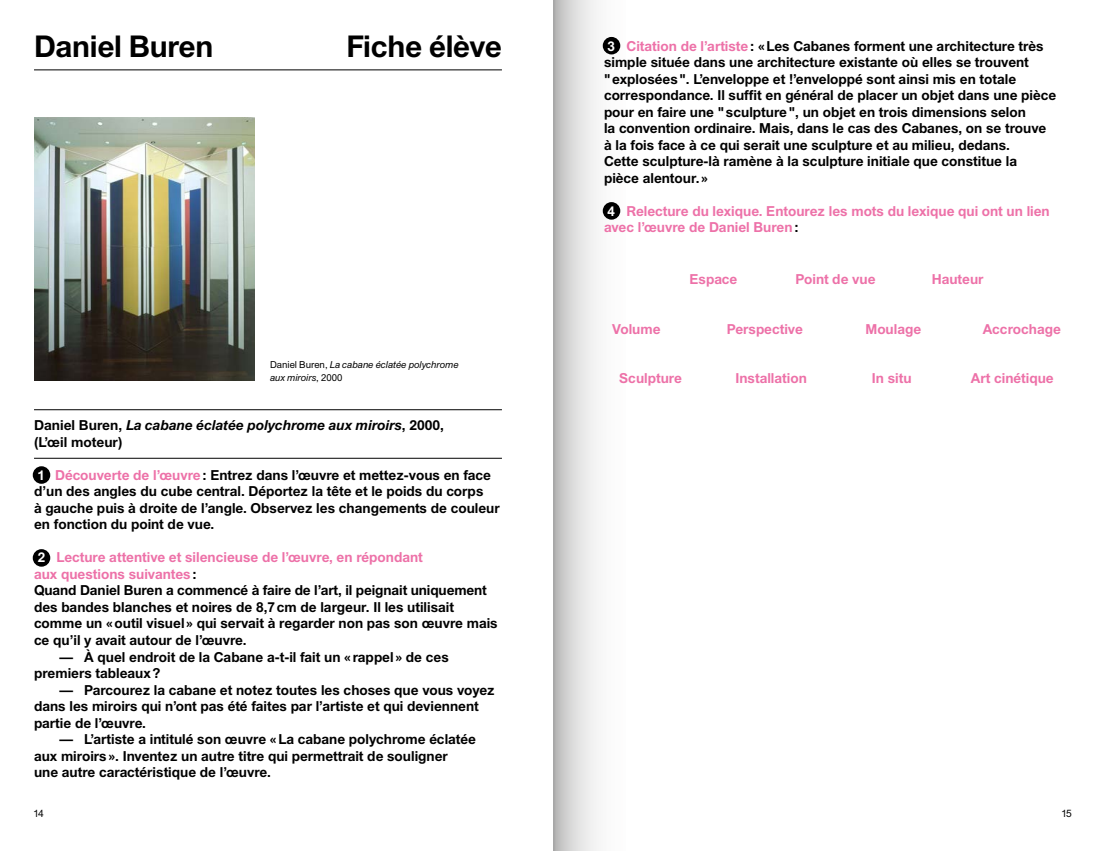
<style>
.page{position:relative;width:1106px;height:851px;background:#fff}
.page>*{position:absolute;margin:0;border:0;box-sizing:border-box;transform-origin:0 0}
.t1{font:700 30px "Union";letter-spacing:-.01em;color:#000}
.t2{font:700 13.8px/16.5px "Union";color:#000}
.t3{font:700 13.8px/16.5px "Union";color:#ed71a8}
.t4{font:italic 700 13.8px/16.5px "Union";color:#000}
.t5{font:10.35px "Union";color:#000}
.t6{font:italic 9.6px/12.3px "Union";color:#000}
.s1{font-style:normal}
.s2{font-size:13.5px;color:#fff}
.s3{color:#ed71a8}
.s4{color:#000}
</style>
<div class="page">
<svg style="left:553px;top:0;width:68px;height:850px"></svg>
<hr style="left:34px;top:409px;width:468px;height:1px;background:#000">
<hr style="left:34px;top:458px;width:468px;height:1px;background:#000">
<div style="left:33px;top:466px;width:17px;height:17px;background:#000;border-radius:50%"></div>
<div style="left:33px;top:549px;width:17px;height:17px;background:#000;border-radius:50%"></div>
<div style="left:603px;top:37px;width:17px;height:17px;background:#000;border-radius:50%"></div>
<div style="left:603px;top:202px;width:17px;height:17px;background:#000;border-radius:50%"></div>
<hr style="left:34px;top:69px;width:468px;height:1px;background:#000">
<img style="left:34px;top:117px;width:221px;height:264px">
<h1 class="t1" style="left:34px;top:28px;width:181px">Daniel Buren</h1>
<h1 class="t1" style="left:346px;top:28px;width:157px">Fiche élève</h1>
<p class="t6" style="left:270px;top:359px;width:190px"><span class="s1">Daniel Buren,</span> La cabane éclatée polychrome aux miroirs<span class="s1">, 2000</span></p>
<p class="t4" style="left:34px;top:417px;width:411px"><span class="s1">Daniel Buren,</span> La cabane éclatée polychrome aux miroirs<span class="s1">, 2000, (L’œil moteur)</span></p>
<p class="t2" style="left:34px;top:466px;width:467px;text-indent:4px"><span class="s2">1</span> <span class="s3">Découverte de l’œuvre</span>: Entrez dans l’œuvre et mettez-vous en face d’un des angles du cube central. Déportez la tête et le poids du corps<br>à gauche puis à droite de l’angle. Observez les changements de couleur en fonction du point de vue.</p>
<p class="t2" style="left:34px;top:549px;width:465px"><span class="s2">2</span> <span class="s3">Lecture attentive et silencieuse de l’œuvre, en répondant<br>aux questions suivantes</span>:<br>Quand Daniel Buren a commencé à faire de l’art, il peignait uniquement des bandes blanches et noires de 8,7cm de largeur. Il les utilisait comme un «outil visuel» qui servait à regarder non pas son œuvre mais ce qu’il y avait autour de l’œuvre.</p>
<p class="t2" style="left:34px;top:648px;width:416px;text-indent:26px">— À quel endroit de la Cabane a-t-il fait un « rappel» de ces premiers tableaux?</p>
<p class="t2" style="left:34px;top:681px;width:462px;text-indent:26px">— Parcourez la cabane et notez toutes les choses que vous voyez dans les miroirs qui n’ont pas été faites par l’artiste et qui deviennent partie de l’œuvre.</p>
<p class="t2" style="left:34px;top:730px;width:443px;text-indent:26px">— L’artiste a intitulé son œuvre «La cabane polychrome éclatée aux miroirs». Inventez un autre titre qui permettrait de souligner<br>une autre caractéristique de l’œuvre.</p>
<p class="t2" style="left:604px;top:37px;width:454px"><span class="s2">3</span> <span class="s3">Citation de l’artiste</span>: «Les Cabanes forment une architecture très simple située dans une architecture existante où elles se trouvent "explosées". L’enveloppe et !’enveloppé sont ainsi mis en totale correspondance. Il suffit en général de placer un objet dans une pièce pour en faire une "sculpture", un objet en trois dimensions selon<br>la convention ordinaire. Mais, dans le cas des Cabanes, on se trouve à la fois face à ce qui serait une sculpture et au milieu, dedans.<br>Cette sculpture-là ramène à la sculpture initiale que constitue la<br>pièce alentour.»</p>
<p class="t3" style="left:604px;top:202px;width:447px"><span class="s2">4</span> Relecture du lexique. Entourez les mots du lexique qui ont un lien avec l’œuvre de Daniel Buren<span class="s4">:</span></p>
<p class="t3" style="left:689px;top:271px;width:49px">Espace</p>
<p class="t3" style="left:795px;top:271px;width:82px">Point de vue</p>
<p class="t3" style="left:931px;top:271px;width:53px">Hauteur</p>
<p class="t3" style="left:612px;top:320px;width:50px">Volume</p>
<p class="t3" style="left:726px;top:320px;width:78px">Perspective</p>
<p class="t3" style="left:865px;top:320px;width:57px">Moulage</p>
<p class="t3" style="left:982px;top:320px;width:80px">Accrochage</p>
<p class="t3" style="left:619px;top:370px;width:64px">Sculpture</p>
<p class="t3" style="left:735px;top:370px;width:73px">Installation</p>
<p class="t3" style="left:872px;top:370px;width:41px">In situ</p>
<p class="t3" style="left:970px;top:370px;width:84px">Art cinétique</p>
<p class="t5" style="left:34px;top:807px;width:11px">14</p>
<p class="t5" style="left:1062px;top:807px;width:11px">15</p>
</div>
